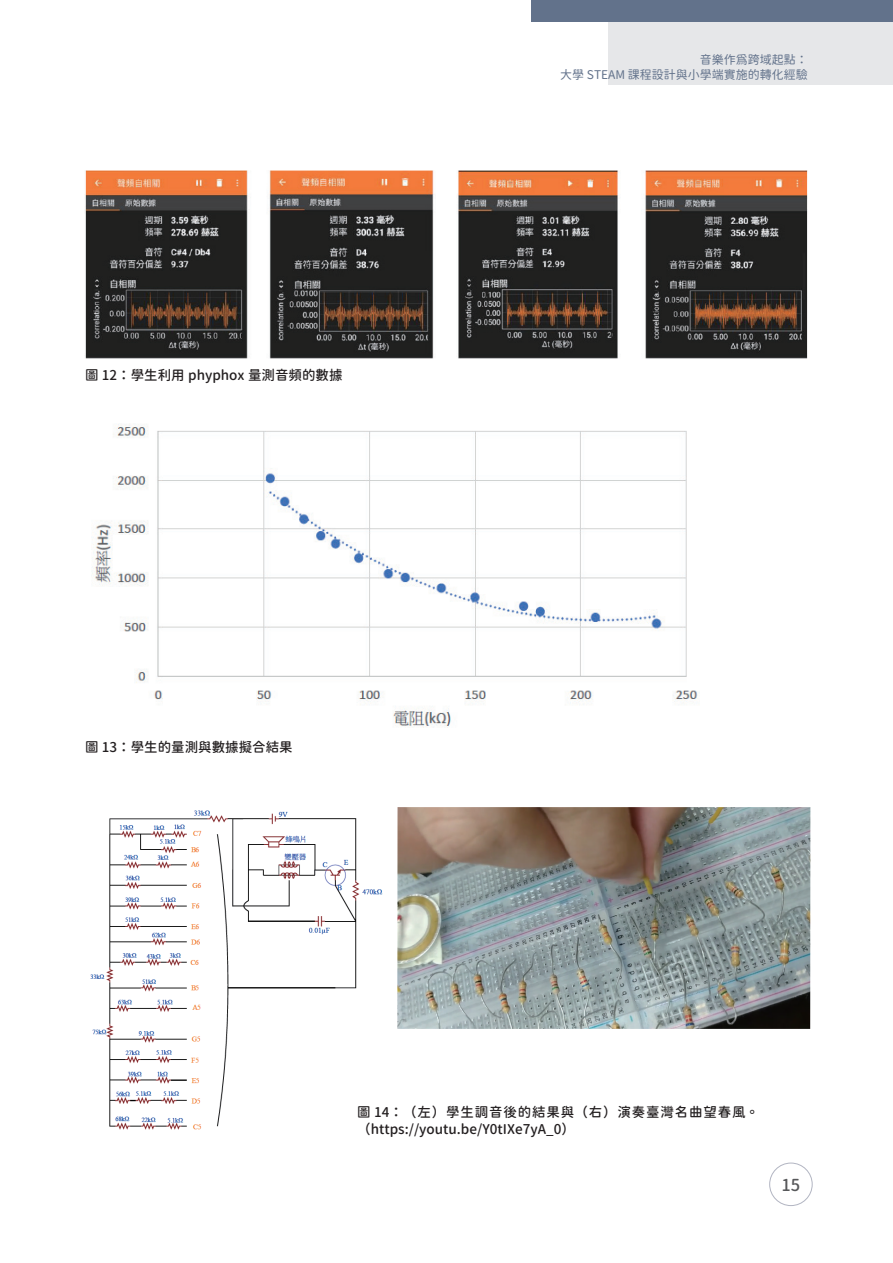
<style>
.page{position:relative;width:893px;height:1263px;background:#fff}
.page>*{position:absolute;margin:0;border:0;box-sizing:border-box;transform-origin:0 0}
.t1{font:16.5px "Gen Sen Maru Gothic TW Medium TTF";color:#57585a}
.t2{font:13.5px/16.5px "Gen Sen Maru Gothic TW Medium TTF";color:#231f20}
.t3{font:12px/15px "Gen Sen Maru Gothic TW Regular TTF";color:#62728b;text-align:right}
</style>
<div class="page">
<div style="left:769px;top:1163px;width:44px;height:43px;border:1px solid #b2b5c2;border-radius:50%"></div>
<div style="left:608px;top:0;width:285px;height:85px;background:#e6e7e9"></div>
<img style="left:85px;top:170px;width:723px;height:189px">
<img style="left:91px;top:424px;width:607px;height:304px">
<img style="left:90px;top:810px;width:293px;height:320px">
<img style="left:397px;top:807px;width:413px;height:222px">
<div style="left:531px;top:0;width:362px;height:21px;background:#62728b"></div>
<p class="t2" style="left:85px;top:367px;width:259px">圖 12：學生利用 phyphox 量測音頻的數據</p>
<p class="t3" style="left:560px;top:53px;width:249px">音樂作為跨域起點：<br>大學 STEAM 課程設計與小學端實施的轉化經驗</p>
<p class="t2" style="left:85px;top:739px;width:209px">圖 13：學生的量測與數據擬合結果</p>
<p class="t2" style="left:357px;top:1104px;width:403px">圖 14：（左）學生調音後的結果與（右）演奏臺灣名曲望春風。（https://youtu.be/Y0tIXe7yA_0）</p>
<p class="t1" style="left:781px;top:1175px;width:20px">15</p>
</div>
